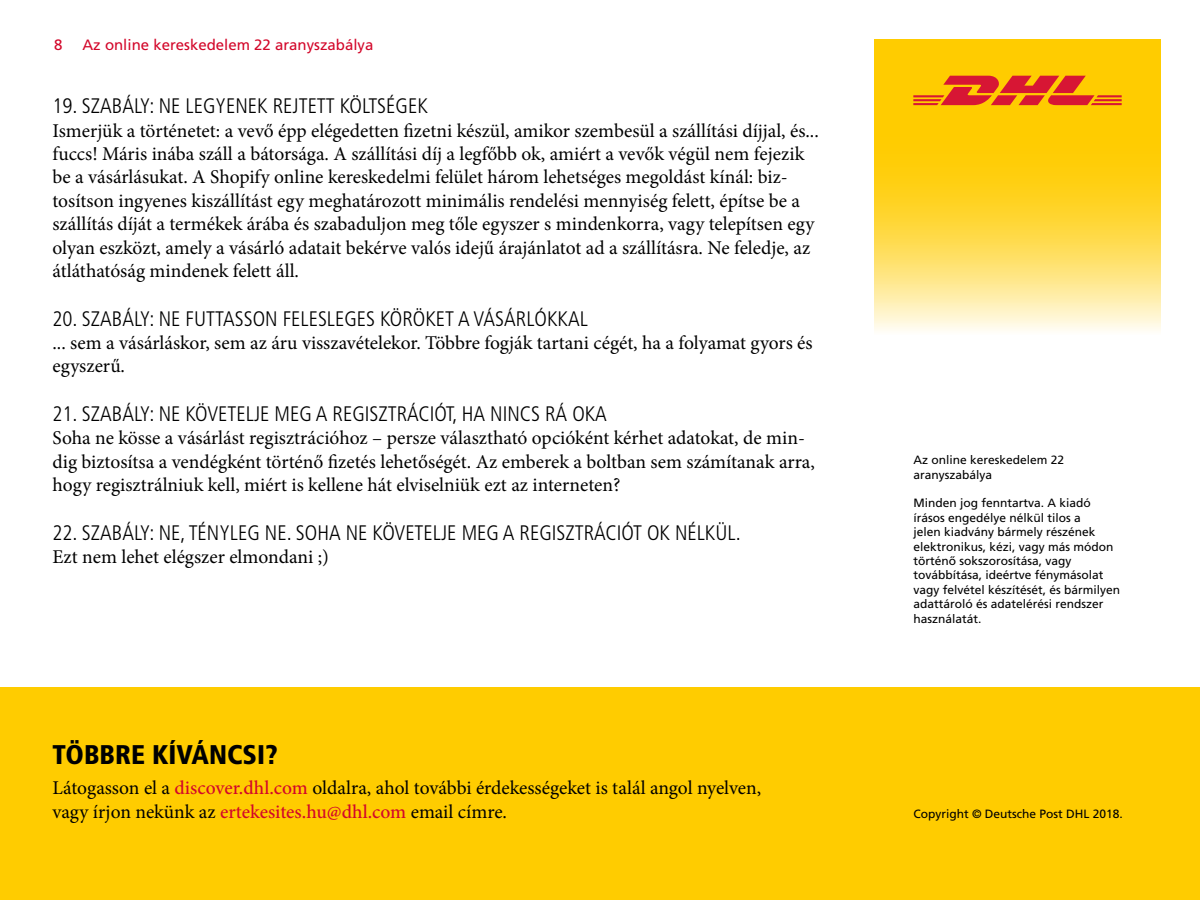
<style>
.page{position:relative;width:1200px;height:900px;background:#fff}
.page>*{position:absolute;margin:0;border:0;box-sizing:border-box;transform-origin:0 0}
.t1{font:900 condensed 27px "Frutiger LT Std";color:#000}
.t2{font:300 condensed 21px "Frutiger LT Std";color:#000}
.t3{font:19.5px/23.4px "Minion Pro";color:#000}
.t4{font:15px "Frutiger LT Std";color:#d3072a}
.t5{font:12px/14.4px "Frutiger LT Std";color:#000}
.s1{font-weight:500;color:#d3072a}
</style>
<div class="page">
<div style="left:0;top:688px;width:1200px;height:212px;background:#fc0"></div>
<div style="left:874px;top:39px;width:287px;height:73px;background:#fc0"></div>
<svg style="left:874px;top:105px;width:287px;height:226px;background:#feda4a"></svg>
<svg style="left:913px;top:76px;width:209px;height:29px"></svg>
<p class="t4" style="left:54px;top:36px;width:10px">8</p>
<p class="t4" style="left:82px;top:36px;width:292px">Az online kereskedelem 22 aranyszabálya</p>
<p class="t2" style="left:52px;top:94px;width:377px">19. SZABÁLY: NE LEGYENEK REJTETT KÖLTSÉGEK</p>
<p class="t3" style="left:52px;top:119px;width:768px">Ismerjük a történetet: a vevő épp elégedetten fizetni készül, amikor szembesül a szállítási díjjal, és... fuccs! Máris inába száll a bátorsága. A szállítási díj a legfőbb ok, amiért a vevők végül nem fejezik be a vásárlásukat. A Shopify online kereskedelmi felület három lehetséges megoldást kínál: biz&shy;tosítson ingyenes kiszállítást egy meghatározott minimális rendelési mennyiség felett, építse be a szállítás díját a termékek árába és szabaduljon meg tőle egyszer s mindenkorra, vagy telepítsen egy olyan eszközt, amely a vásárló adatait bekérve valós idejű árajánlatot ad a szállításra. Ne feledje, az átláthatóság mindenek felett áll.</p>
<p class="t2" style="left:52px;top:306px;width:537px">20. SZABÁLY: NE FUTTASSON FELESLEGES KÖRÖKET A VÁSÁRLÓKKAL</p>
<p class="t3" style="left:52px;top:331px;width:762px">... sem a vásárláskor, sem az áru visszavételekor. Többre fogják tartani cégét, ha a folyamat gyors és egyszerű.</p>
<p class="t2" style="left:52px;top:402px;width:556px">21. SZABÁLY: NE KÖVETELJE MEG A REGISZTRÁCIÓT, HA NINCS RÁ OKA</p>
<p class="t3" style="left:52px;top:427px;width:764px">Soha ne kösse a vásárlást regisztrációhoz – persze választható opcióként kérhet adatokat, de min&shy;dig biztosítsa a vendégként történő fizetés lehetőségét. Az emberek a boltban sem számítanak arra, hogy regisztrálniuk kell, miért is kellene hát elviselniük ezt az interneten?</p>
<p class="t2" style="left:52px;top:521px;width:690px">22. SZABÁLY: NE, TÉNYLEG NE. SOHA NE KÖVETELJE MEG A REGISZTRÁCIÓT OK NÉLKÜL.</p>
<p class="t3" style="left:52px;top:545px;width:278px">Ezt nem lehet elégszer elmondani ;)</p>
<h1 class="t1" style="left:52px;top:738px;width:227px">TÖBBRE KÍVÁNCSI?</h1>
<p class="t3" style="left:52px;top:777px;width:710px">Látogasson el a <span class="s1">discover.dhl.com</span> oldalra, ahol további érdekességeket is talál angol nyelven, vagy írjon nekünk az <span class="s1">ertekesites.hu@dhl.com</span> email címre.</p>
<p class="t5" style="left:913px;top:453px;width:152px">Az online kereskedelem 22 aranyszabálya</p>
<p class="t5" style="left:913px;top:496px;width:208px">Minden jog fenntartva. A kiadó írásos engedélye nélkül tilos a<br>jelen kiadvány bármely részének elektronikus, kézi, vagy más módon történő sokszorosítása, vagy továbbítása, ideértve fénymásolat vagy felvétel készítését, és bármilyen adattároló és adatelérési rendszer használatát.</p>
<p class="t5" style="left:913px;top:806px;width:211px">Copyright © Deutsche Post DHL 2018.</p>
</div>
